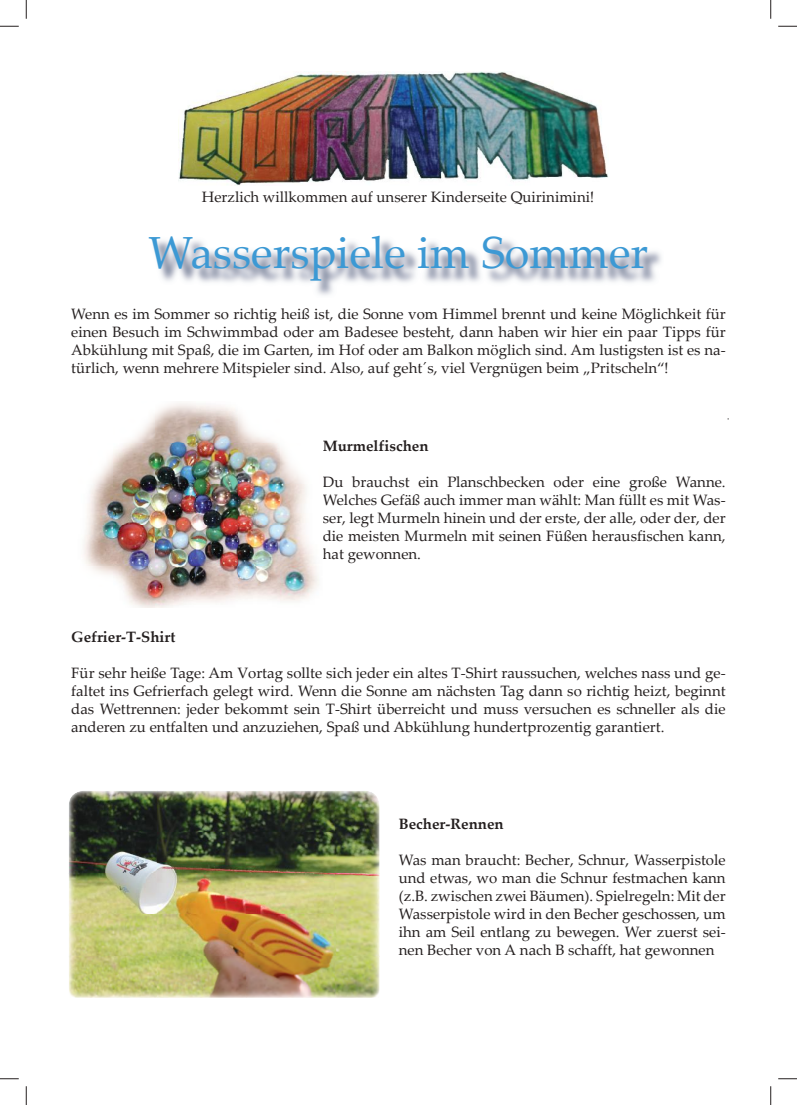
<style>
.page{position:relative;width:797px;height:1105px;background:#fff}
.page>*{position:absolute;margin:0;border:0;box-sizing:border-box;transform-origin:0 0}
.t1{font:45px "Palatino Linotype";color:#3c99d4}
.t2{font:15px/18px "Palatino Linotype";color:#241f1f;text-align:justify}
.t3{font:700 15px "Palatino Linotype";color:#241f1f}
</style>
<div class="page">
<img style="left:179px;top:71px;width:429px;height:114px">
<img style="left:154px;top:240px;width:507px;height:55px">
<img style="left:69px;top:791px;width:310px;height:207px">
<img style="left:84px;top:403px;width:235px;height:205px">
<svg style="left:0;top:25px;width:19px;height:2px"></svg>
<svg style="left:778px;top:25px;width:19px;height:2px"></svg>
<svg style="left:0;top:1078px;width:19px;height:1px"></svg>
<svg style="left:778px;top:1078px;width:19px;height:1px"></svg>
<svg style="left:25px;top:0;width:2px;height:19px"></svg>
<svg style="left:25px;top:1086px;width:2px;height:19px"></svg>
<svg style="left:770px;top:0;width:1px;height:19px"></svg>
<svg style="left:770px;top:1086px;width:1px;height:19px"></svg>
<p class="t2" style="left:202px;top:187px;width:394px">Herzlich willkommen auf unserer Kinderseite Quirinimini!</p>
<h1 class="t1" style="left:149px;top:221px;width:501px">wasserspiele im sommer</h1>
<p class="t2" style="left:71px;top:304px;width:656px">wenn es im sommer so richtig heiß ist, die sonne vom Himmel brennt und keine Möglichkeit für einen besuch im schwimmbad oder am badesee besteht, dann haben wir hier ein paar Tipps für abkühlung mit spaß, die im Garten, im Hof oder am balkon möglich sind. am lustigsten ist es na&shy;türlich, wenn mehrere Mitspieler sind. also, auf geht´s, viel vergnügen beim „Pritscheln“!</p>
<p class="t3" style="left:323px;top:435px;width:107px">Murmelfischen</p>
<p class="t2" style="left:323px;top:472px;width:404px">du brauchst ein Planschbecken oder eine große wanne. welches Gefäß auch immer man wählt: Man füllt es mit was&shy;ser, legt Murmeln hinein und der erste, der alle, oder der, der die meisten Murmeln mit seinen füßen herausfischen kann, hat gewonnen.</p>
<p class="t3" style="left:71px;top:626px;width:106px">Gefrier-T-Shirt</p>
<p class="t2" style="left:71px;top:663px;width:656px">für sehr heiße Tage: am vortag sollte sich jeder ein altes T-shirt raussuchen, welches nass und ge&shy;faltet ins Gefrierfach gelegt wird. wenn die sonne am nächsten Tag dann so richtig heizt, beginnt das wettrennen: jeder bekommt sein T-shirt überreicht und muss versuchen es schneller als die anderen zu entfalten und anzuziehen, spaß und abkühlung hundertprozentig garantiert.</p>
<p class="t3" style="left:399px;top:813px;width:106px">Becher-Rennen</p>
<p class="t2" style="left:399px;top:850px;width:328px">was man braucht: becher, schnur, wasserpistole und etwas, wo man die schnur festmachen kann (z.b. zwischen zwei bäumen). spielregeln: Mit der wasserpistole wird in den becher geschossen, um ihn am seil entlang zu bewegen. wer zuerst sei&shy;nen becher von a nach b schafft, hat gewonnen</p>
</div>
